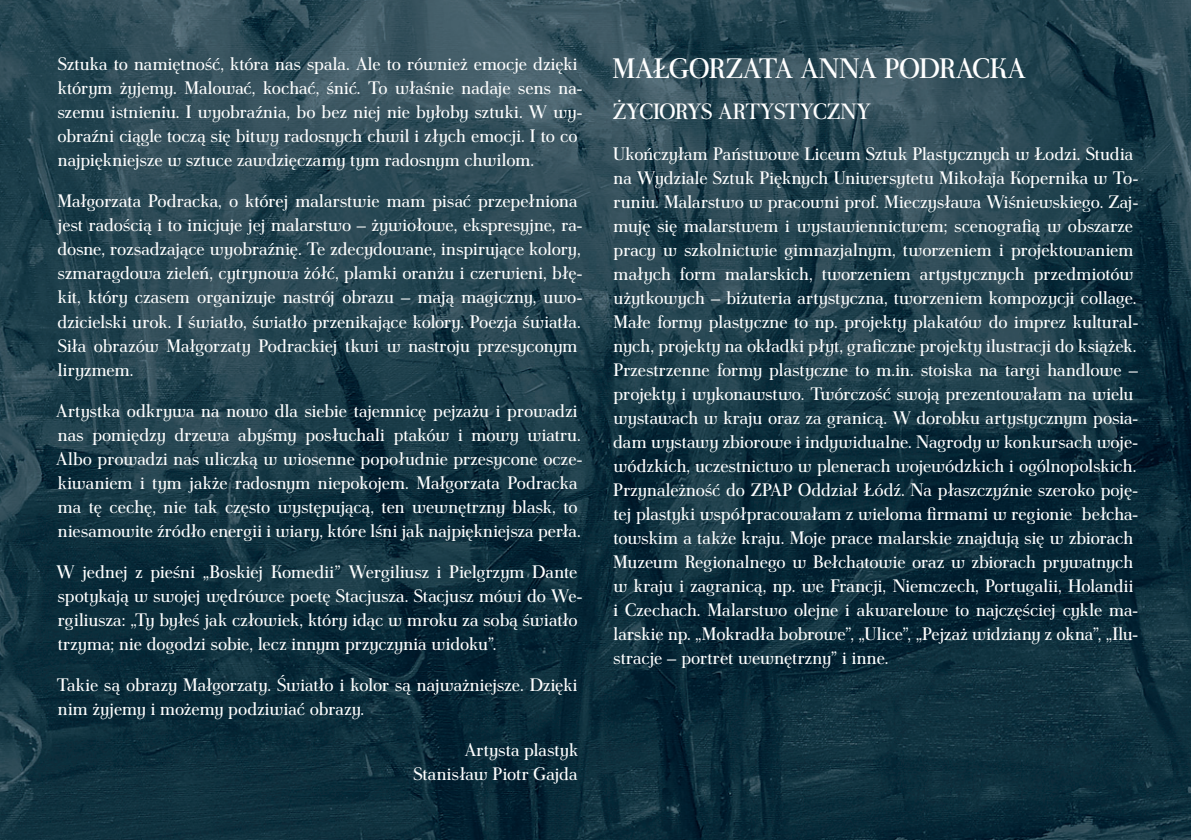
<style>
.page{position:relative;width:1191px;height:840px;background:#fff}
.page>*{position:absolute;margin:0;border:0;box-sizing:border-box;transform-origin:0 0}
.t1{font:28px "Ant Polt";color:#fff}
.t2{font:22px "Ant Polt";letter-spacing:-.02em;color:#fff}
.t3{font:18px/24px "Ant Polt";letter-spacing:.005em;color:#fff}
</style>
<div class="page">
<img style="left:0;top:0;width:1191px;height:839px">
<p class="t3" style="left:57px;top:51px;width:526px">Sztuka to namiętność, która nas spala. Ale to również emocje dzięki którym żyjemy. Malować, kochać, śnić. To właśnie nadaje sens na&shy;szemu istnieniu. I wyobraźnia, bo bez niej nie byłoby sztuki. W wy&shy;obraźni ciągle toczą się bitwy radosnych chwil i złych emocji. I to co najpiękniejsze w sztuce zawdzięczamy tym radosnym chwilom.</p>
<p class="t3" style="left:57px;top:188px;width:526px">Małgorzata Podracka, o której malarstwie mam pisać przepełniona jest radością i to inicjuje jej malarstwo – żywiołowe, ekspresyjne, ra&shy;dosne, rozsadzające wyobraźnię. Te zdecydowane, inspirujące kolory, szmaragdowa zieleń, cytrynowa żółć, plamki oranżu i czerwieni, błę&shy;kit, który czasem organizuje nastrój obrazu – mają magiczny, uwo&shy;dzicielski urok. I światło, światło przenikające kolory. Poezja światła.<br>Siła obrazów Małgorzaty Podrackiej tkwi w nastroju przesyconym liryzmem.</p>
<p class="t3" style="left:56px;top:397px;width:528px">Artystka odkrywa na nowo dla siebie tajemnicę pejzażu i prowadzi nas pomiędzy drzewa abyśmy posłuchali ptaków i mowy wiatru.<br>Albo prowadzi nas uliczką w wiosenne popołudnie przesycone ocze&shy;kiwaniem i tym jakże radosnym niepokojem. Małgorzata Podracka ma tę cechę, nie tak często występującą, ten wewnętrzny blask, to niesamowite źródło energii i wiary, które lśni jak najpiękniejsza perła.</p>
<p class="t3" style="left:56px;top:558px;width:527px">W jednej z pieśni „Boskiej Komedii” Wergiliusz i Pielgrzym Dante spotykają w swojej wędrówce poetę Stacjusza. Stacjusz mówi do We&shy;rgiliusza: „Ty byłeś jak człowiek, który idąc w mroku za sobą światło trzyma; nie dogodzi sobie, lecz innym przyczynia widoku”.</p>
<p class="t3" style="left:57px;top:671px;width:522px">Takie są obrazy Małgorzaty. Światło i kolor są najważniejsze. Dzięki nim żyjemy i możemy podziwiać obrazy.</p>
<p class="t3" style="left:413px;top:736px;width:166px;text-align:right">Artysta plastyk<br>Stanisław Piotr Gajda</p>
<h1 class="t1" style="left:612px;top:48px;width:415px">MAŁGORZATA ANNA PODRACKA</h1>
<p class="t2" style="left:612px;top:95px;width:260px">ŻYCIORYS ARTYSTYCZNY</p>
<p class="t3" style="left:613px;top:141px;width:526px">Ukończyłam Państwowe Liceum Sztuk Plastycznych w Łodzi. Studia na Wydziale Sztuk Pięknych Uniwersytetu Mikołaja Kopernika w To&shy;runiu. Malarstwo w pracowni prof. Mieczysława Wiśniewskiego. Zaj&shy;muję się malarstwem i wystawiennictwem; scenografią w obszarze pracy w szkolnictwie gimnazjalnym, tworzeniem i projektowaniem małych form malarskich, tworzeniem artystycznych przedmiotów użytkowych – biżuteria artystyczna, tworzeniem kompozycji collage.<br>Małe formy plastyczne to np. projekty plakatów do imprez kultural&shy;nych, projekty na okładki płyt, graficzne projekty ilustracji do książek.<br>Przestrzenne formy plastyczne to m.in. stoiska na targi handlowe – projekty i wykonawstwo. Twórczość swoją prezentowałam na wielu wystawach w kraju oraz za granicą. W dorobku artystycznym posia&shy;dam wystawy zbiorowe i indywidualne. Nagrody w konkursach woje&shy;wódzkich, uczestnictwo w plenerach wojewódzkich i ogólnopolskich.<br>Przynależność do ZPAP Oddział Łódź. Na płaszczyźnie szeroko poję&shy;tej plastyki współpracowałam z wieloma firmami w regionie bełcha&shy;towskim a także kraju. Moje prace malarskie znajdują się w zbiorach Muzeum Regionalnego w Bełchatowie oraz w zbiorach prywatnych w kraju i zagranicą, np. we Francji, Niemczech, Portugalii, Holandii i Czechach. Malarstwo olejne i akwarelowe to najczęściej cykle ma&shy;larskie np. „Mokradła bobrowe”, „Ulice”, „Pejzaż widziany z okna”, „Ilu&shy;stracje – portret wewnętrzny” i inne.</p>
</div>
